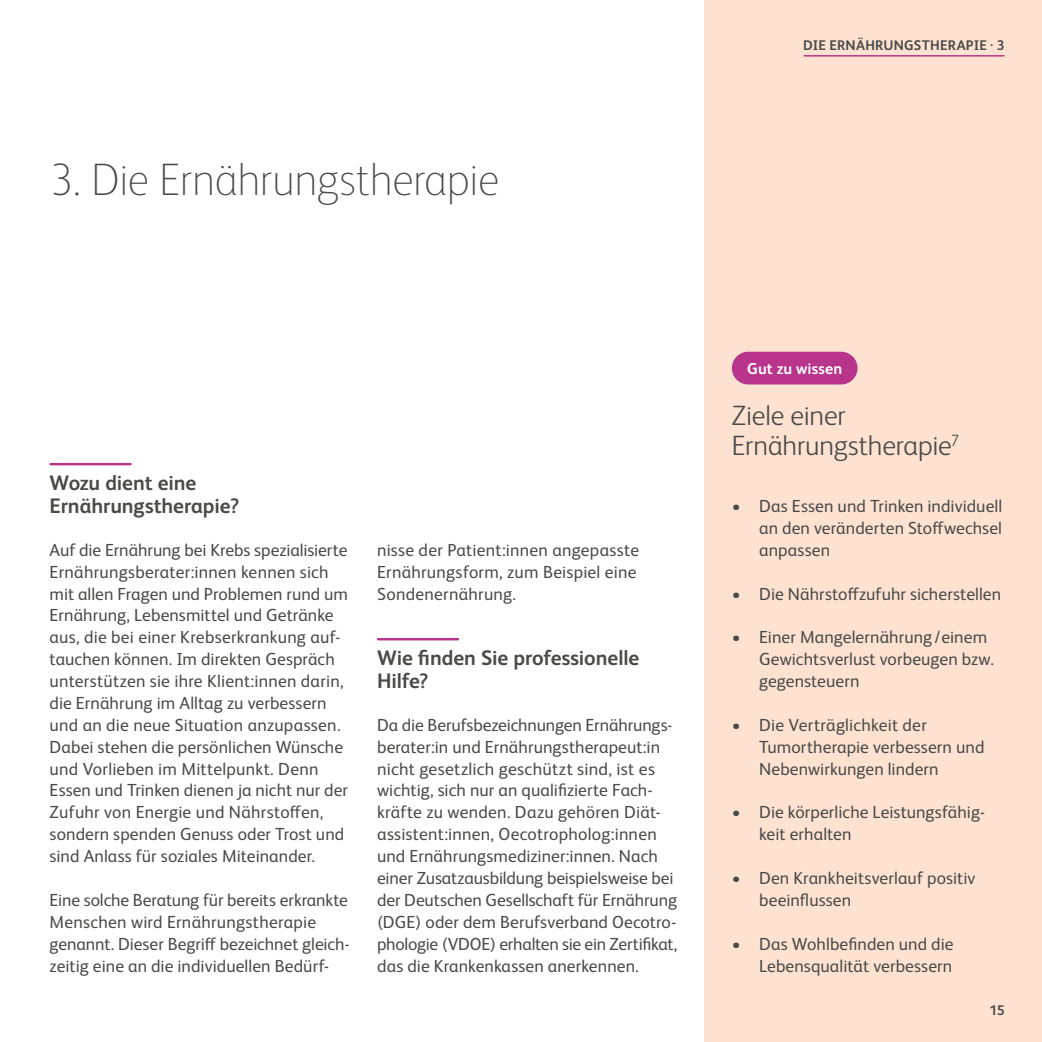
<style>
.page{position:relative;width:1042px;height:1042px;background:#fff}
.page>*{position:absolute;margin:0;border:0;box-sizing:border-box;transform-origin:0 0}
.t1{font:100 45.5px "BMS Humanity";letter-spacing:-.01em;color:#4a4a49}
.t2{font:300 28px/30.8px "BMS Humanity";letter-spacing:-.005em;color:#4a4a49}
.t3{font:700 21px/23.1px "BMS Humanity";letter-spacing:-.005em;color:#4a4a49}
.t4{font:17.5px/21.9px "BMS Humanity";letter-spacing:.005em;color:#4a4a49}
.t5{font:700 15.75px "BMS Humanity";letter-spacing:.01em;color:#fff}
.t6{font:700 14px "BMS Humanity";letter-spacing:.015em;color:#4a4a49}
</style>
<div class="page">
<div style="left:704px;top:0;width:338px;height:1042px;background:#fde2d1"></div>
<hr style="left:51px;top:463px;width:79px;height:2px;background:#b9348b">
<hr style="left:378px;top:638px;width:80px;height:2px;background:#b9348b">
<div style="left:732px;top:352px;width:125px;height:32px;background:#b9348b;border-radius:16px"></div>
<hr style="left:804px;top:55px;width:200px;height:2px;background:#b9348b">
<h1 class="t1" style="left:50px;top:149px;width:451px">3. Die Ernährungstherapie</h1>
<p class="t6" style="left:803px;top:35px;width:203px">DIE ERNÄHRUNGSTHERAPIE · 3</p>
<p class="t3" style="left:50px;top:470px;width:191px">Wozu dient eine<br>Ernährungstherapie?</p>
<p class="t4" style="left:50px;top:537px;width:300px">Auf die Ernährung bei Krebs spezialisierte Ernährungsberater:innen kennen sich mit allen Fragen und Problemen rund um Ernährung, Lebensmittel und Getränke aus, die bei einer Krebserkrankung auf&shy;tauchen können. Im direkten Gespräch unterstützen sie ihre Klient:innen darin, die Ernährung im Alltag zu verbessern und an die neue Situation anzupassen.<br>Dabei stehen die persönlichen Wünsche und Vorlieben im Mittelpunkt. Denn Essen und Trinken dienen ja nicht nur der Zufuhr von Energie und Nährstoffen, sondern spenden Genuss oder Trost und sind Anlass für soziales Miteinander.</p>
<p class="t4" style="left:50px;top:887px;width:300px">Eine solche Beratung für bereits erkrankte Menschen wird Ernährungstherapie genannt. Dieser Begriff bezeichnet gleich&shy;zeitig eine an die individuellen Bedürf-</p>
<p class="t4" style="left:377px;top:537px;width:264px">nisse der Patient:innen angepasste<br>Ernährungsform, zum Beispiel eine<br>Sondenernährung.</p>
<p class="t3" style="left:377px;top:645px;width:264px">Wie finden Sie professionelle<br>Hilfe?</p>
<p class="t4" style="left:377px;top:712px;width:302px">Da die Berufsbezeichnungen Ernährungs&shy;berater:in und Ernährungstherapeut:in nicht gesetzlich geschützt sind, ist es wichtig, sich nur an qualifizierte Fach&shy;kräfte zu wenden. Dazu gehören Diät&shy;assistent:innen, Oecotropholog:innen und Ernährungsmediziner:innen. Nach einer Zusatzausbildung beispielsweise bei der Deutschen Gesellschaft für Ernährung (DGE) oder dem Berufsverband Oecotro&shy;phologie (VDOE) erhalten sie ein Zertifikat, das die Krankenkassen anerkennen.</p>
<p class="t5" style="left:747px;top:357px;width:97px">Gut zu wissen</p>
<h2 class="t2" style="left:732px;top:398px;width:229px">Ziele einer<br>Ernährungstherapie<sup>7</sup></h2>
<p class="t4" style="left:759px;top:494px;width:245px;text-align:justify;text-indent:-27px">• Das Essen und Trinken individuell an den veränderten Stoffwechsel anpassen</p>
<p class="t4" style="left:732px;top:581px;width:271px">• Die Nährstoffzufuhr sicherstellen</p>
<p class="t4" style="left:759px;top:625px;width:236px;text-indent:-27px">• Einer Mangelernährung / einem<br>Gewichtsverlust vorbeugen bzw. gegensteuern</p>
<p class="t4" style="left:759px;top:712px;width:227px;text-indent:-27px">• Die Verträglichkeit der<br>Tumortherapie verbessern und<br>Nebenwirkungen lindern</p>
<p class="t4" style="left:759px;top:800px;width:227px;text-indent:-27px">• Die körperliche Leistungsfähig&shy;keit erhalten</p>
<p class="t4" style="left:759px;top:866px;width:218px;text-indent:-27px">• Den Krankheitsverlauf positiv beeinflussen</p>
<p class="t4" style="left:732px;top:931px;width:223px;text-align:right">• Das Wohlbefinden und die<br>Lebensqualität verbessern</p>
<p class="t6" style="left:989px;top:1000px;width:17px">15</p>
</div>
